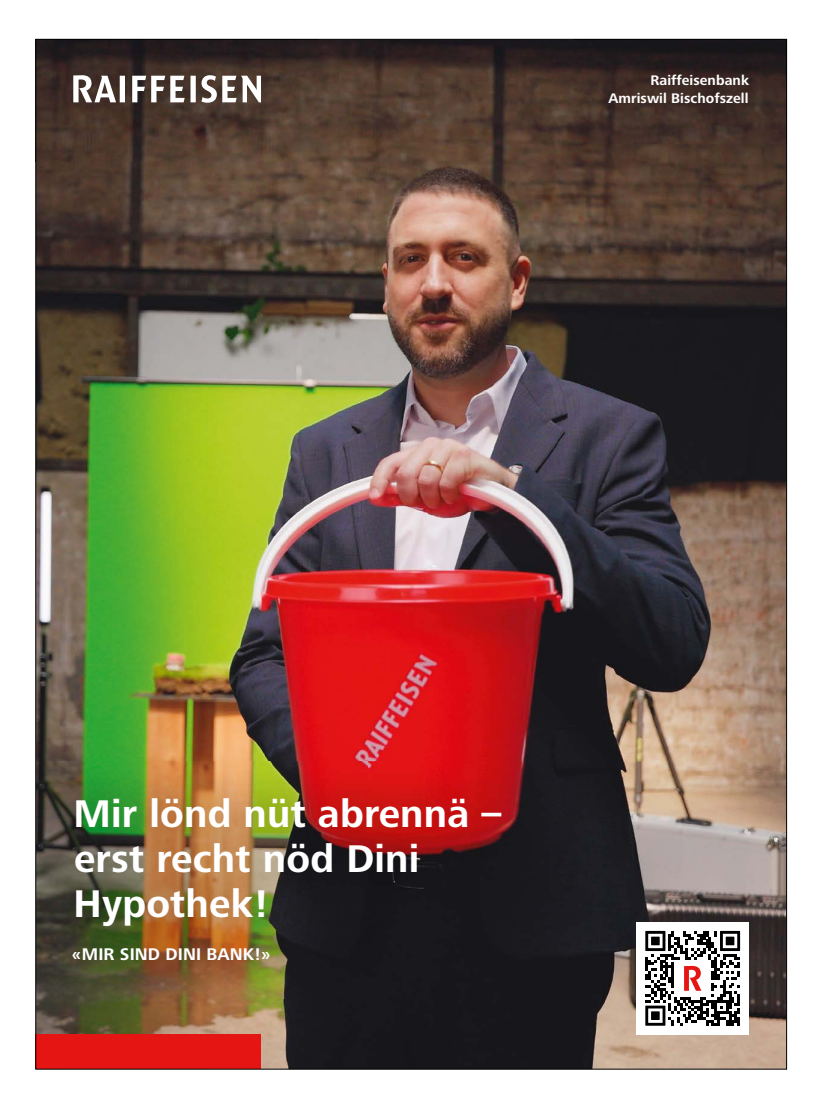
<style>
.page{position:relative;width:833px;height:1117px;background:#fff}
.page>*{position:absolute;margin:0;border:0;box-sizing:border-box;transform-origin:0 0}
.t1{font:700 40px/45px "Frutiger Next LTW1 G";letter-spacing:.005em;color:#fff}
.t2{font:700 17.5px "Frutiger Next LTW1 G";letter-spacing:.005em;color:#fff}
.t3{font:700 14.38px/18.2px "Frutiger Next LTW1 G";letter-spacing:.005em;color:#fff;text-align:right}
</style>
<div class="page">
<img style="left:37px;top:41px;width:748px;height:1026px">
<div style="left:36px;top:1034px;width:225px;height:34px;background:#e41513"></div>
<img style="left:38px;top:761px;width:497px;height:236px">
<div style="left:636px;top:921px;width:113px;height:113px;background:#fff"></div>
<svg style="left:645px;top:930px;width:95px;height:95px"></svg>
<img style="left:573px;top:41px;width:212px;height:102px">
<img style="left:37px;top:41px;width:281px;height:120px">
<svg style="left:73px;top:75px;width:188px;height:28px"></svg>
<p class="t3" style="left:608px;top:71px;width:142px">Raiffeisenbank<br>Amriswil Bischofszell</p>
<p class="t1" style="left:74px;top:792px;width:429px">Mir lönd nüt abrennä – erst recht nöd Dini<br>Hypothek!</p>
<p class="t2" style="left:72px;top:943px;width:199px">«MIR SIND DINI BANK!»</p>
</div>
